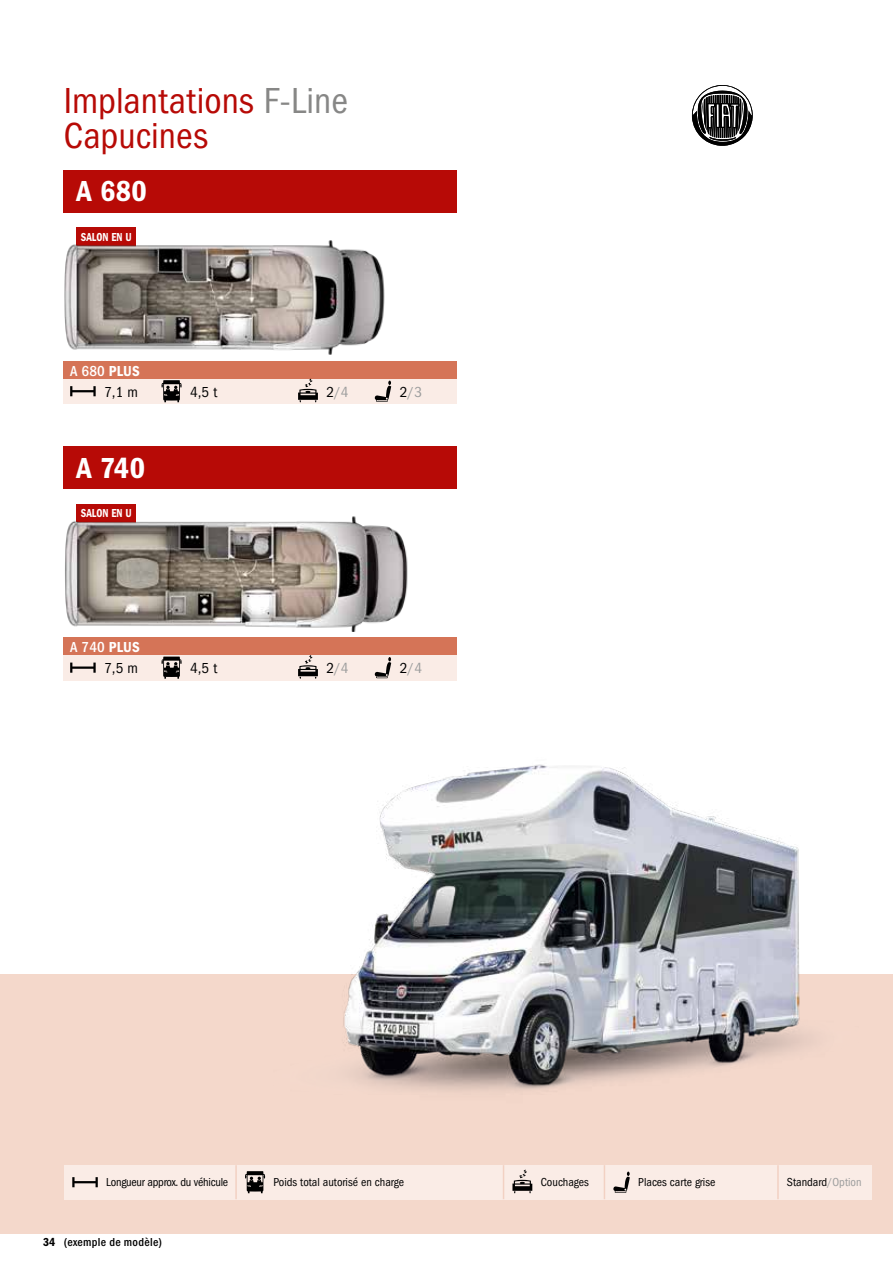
<style>
.page{position:relative;width:893px;height:1263px;background:#fff}
.page>*{position:absolute;margin:0;border:0;box-sizing:border-box;transform-origin:0 0}
.t1{font:condensed 37.5px/34.5px "Franklin Gothic";color:#b70a06}
.t2{font:600 condensed 30px "Franklin Gothic";letter-spacing:.015em;color:#fff}
.t3{font:500 condensed 15px/21.3px "Franklin Gothic";letter-spacing:.01em;color:#fff;text-align:right}
.t4{font:condensed 15px "Franklin Gothic";color:#9c9d9d}
.t5{font:condensed 15px "Franklin Gothic";color:#000}
.t6{font:condensed 12px "Franklin Gothic";color:#000}
.t7{font:condensed 12px "Franklin Gothic";letter-spacing:-.02em;color:#000}
.t8{font:500 condensed 12px "Franklin Gothic";letter-spacing:.025em;color:#000}
.t9{font:600 condensed 12px "Franklin Gothic";color:#fff;scale:.9 1}
.t10{font:600 condensed 12px "Franklin Gothic";color:#000}
.s1{color:#878786}
.s2{font-weight:600}
.s3{font-weight:400;color:#000}
.s4{color:#000}
.s5{color:#9c9d9d}
</style>
<div class="page">
<div style="left:0;top:974px;width:893px;height:259px;background:#f4d8cb"></div>
<div style="left:64px;top:655px;width:393px;height:25px;background:#faece6"></div>
<div style="left:64px;top:378px;width:393px;height:26px;background:#faece6"></div>
<hr style="left:71px;top:666px;width:24px;height:3px;background:#000">
<svg style="left:70px;top:662px;width:2px;height:11px"></svg>
<svg style="left:93px;top:662px;width:3px;height:11px"></svg>
<hr style="left:71px;top:390px;width:24px;height:2px;background:#000">
<svg style="left:70px;top:386px;width:2px;height:10px"></svg>
<svg style="left:93px;top:386px;width:3px;height:10px"></svg>
<div style="left:77px;top:227px;width:59px;height:26px;background:#b70a06"></div>
<div style="left:77px;top:504px;width:59px;height:25px;background:#b70a06"></div>
<img style="left:64px;top:240px;width:321px;height:115px">
<img style="left:65px;top:510px;width:343px;height:121px">
<svg style="left:692px;top:85px;width:61px;height:61px"></svg>
<img style="left:343px;top:764px;width:468px;height:327px">
<div style="left:64px;top:361px;width:393px;height:17px;background:#d57457"></div>
<div style="left:64px;top:638px;width:393px;height:17px;background:#d57457"></div>
<div style="left:64px;top:1165px;width:808px;height:34px;background:#faece6"></div>
<hr style="left:235px;top:1165px;width:2px;height:34px;background:#f2d1c3">
<hr style="left:503px;top:1165px;width:1px;height:34px;background:#f2d1c3">
<hr style="left:604px;top:1165px;width:1px;height:34px;background:#f2d1c3">
<hr style="left:777px;top:1165px;width:2px;height:34px;background:#f2d1c3">
<svg style="left:375px;top:381px;width:16px;height:21px"></svg>
<svg style="left:375px;top:657px;width:16px;height:21px"></svg>
<svg style="left:298px;top:378px;width:20px;height:24px"></svg>
<svg style="left:298px;top:655px;width:20px;height:24px"></svg>
<svg style="left:162px;top:380px;width:20px;height:22px"></svg>
<svg style="left:162px;top:657px;width:20px;height:22px"></svg>
<div style="left:64px;top:170px;width:393px;height:43px;background:#b70a06"></div>
<div style="left:64px;top:446px;width:393px;height:43px;background:#b70a06"></div>
<hr style="left:73px;top:1181px;width:24px;height:2px;background:#000">
<svg style="left:72px;top:1177px;width:3px;height:10px"></svg>
<svg style="left:96px;top:1177px;width:2px;height:10px"></svg>
<svg style="left:245px;top:1171px;width:20px;height:22px"></svg>
<svg style="left:613px;top:1171px;width:17px;height:22px"></svg>
<svg style="left:512px;top:1169px;width:20px;height:24px"></svg>
<h1 class="t1" style="left:64px;top:84px;width:286px">Implantations <span class="s1">F-Line<br></span>Capucines</h1>
<h2 class="t2" style="left:77px;top:174px;width:72px">A 680</h2>
<p class="t9" style="left:81px;top:230px;width:58px">SALON EN U</p>
<p class="t3" style="left:70px;top:360px;width:71px">A 680 <span class="s2">PLUS</span></p>
<p class="t5" style="left:104px;top:383px;width:35px">7,1 m</p>
<h2 class="t2" style="left:77px;top:450px;width:70px">A 740</h2>
<p class="t9" style="left:81px;top:506px;width:58px">SALON EN U</p>
<p class="t5" style="left:190px;top:383px;width:29px">4,5 t</p>
<p class="t3" style="left:70px;top:636px;width:71px">A 740 <span class="s2">PLUS<br></span><span class="s3">7,5 m</span></p>
<p class="t5" style="left:190px;top:660px;width:29px">4,5 t</p>
<p class="t4" style="left:326px;top:383px;width:24px"><span class="s4">2</span>/4</p>
<p class="t4" style="left:326px;top:660px;width:24px"><span class="s4">2</span>/4</p>
<p class="t4" style="left:400px;top:383px;width:24px"><span class="s4">2</span>/3</p>
<p class="t4" style="left:400px;top:660px;width:24px"><span class="s4">2</span>/4</p>
<p class="t7" style="left:106px;top:1175px;width:123px">Longueur approx. du véhicule</p>
<p class="t6" style="left:274px;top:1175px;width:132px">Poids total autorisé en charge</p>
<p class="t6" style="left:541px;top:1175px;width:49px">Couchages</p>
<p class="t6" style="left:638px;top:1175px;width:79px">Places carte grise</p>
<p class="t6" style="left:787px;top:1175px;width:76px">Standard<span class="s5">/Option</span></p>
<p class="t10" style="left:43px;top:1235px;width:14px">34</p>
<p class="t8" style="left:64px;top:1236px;width:100px">(exemple de modèle)</p>
</div>
